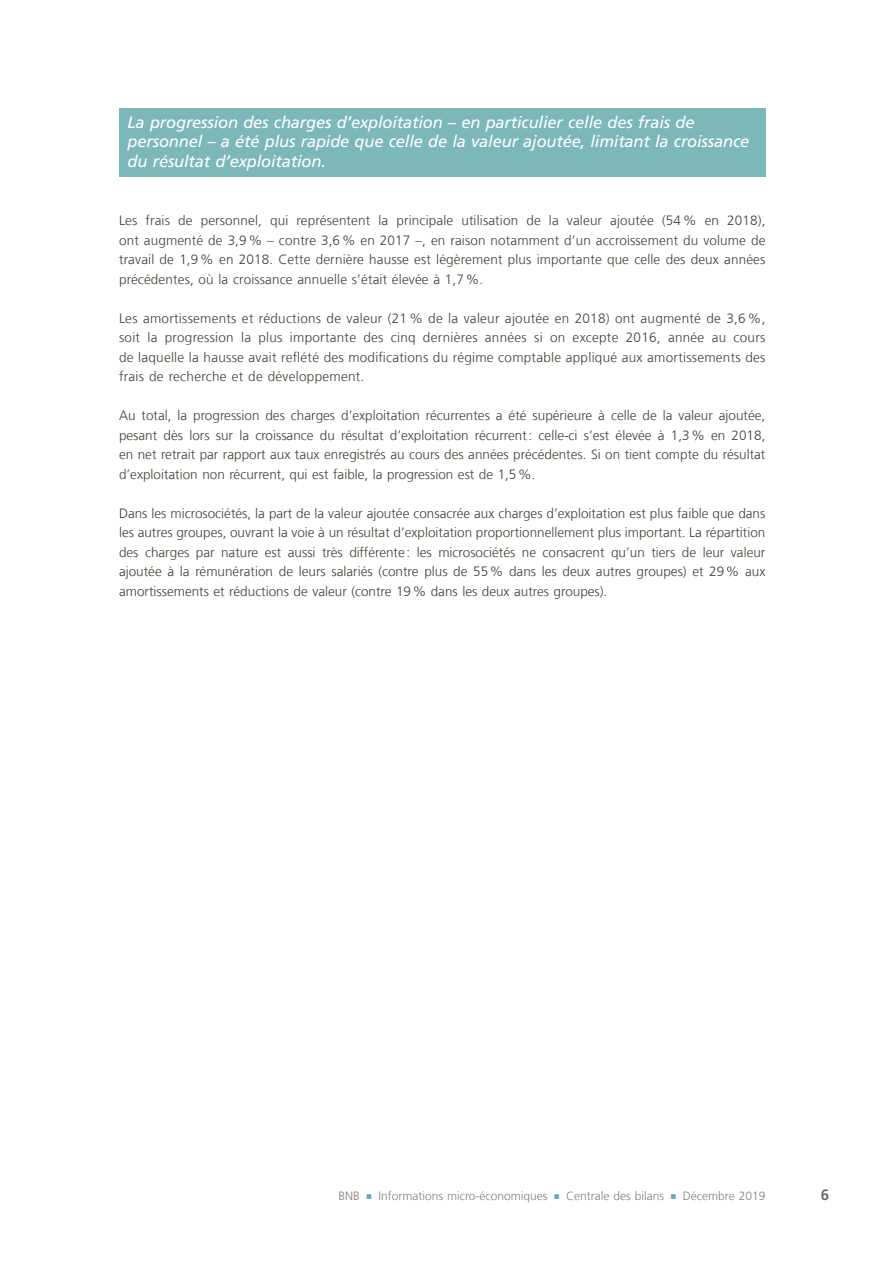
<style>
.page{position:relative;width:893px;height:1263px;background:#fff}
.page>*{position:absolute;margin:0;border:0;box-sizing:border-box;transform-origin:0 0}
.t1{font:italic 16.5px/19.5px "Frutiger LT Com";letter-spacing:-.01em;color:#fff}
.t2{font:700 15px "Frutiger LT Com";color:#6d6a63}
.t3{font:300 13.5px/19.5px "Frutiger LT Com";color:#454034;text-align:justify}
.t4{font:300 12px "Frutiger LT Com";color:#81807a}
.s1{color:#5ea9c1}
</style>
<div class="page">
<div style="left:119px;top:108px;width:646px;height:69px;background:#7cb7ba"></div>
<p class="t1" style="left:128px;top:112px;width:623px">La progression des charges d’exploitation – en particulier celle des frais de personnel – a été plus rapide que celle de la valeur ajoutée, limitant la croissance du résultat d’exploitation.</p>
<p class="t3" style="left:119px;top:210px;width:648px">Les frais de personnel, qui représentent la principale utilisation de la valeur ajoutée (54% en 2018), ont augmenté de 3,9% – contre 3,6% en 2017 –, en raison notamment d’un accroissement du volume de travail de 1,9% en 2018. Cette dernière hausse est légèrement plus importante que celle des deux années précédentes, où la croissance annuelle s’était élevée à 1,7%.</p>
<p class="t3" style="left:119px;top:308px;width:648px">Les amortissements et réductions de valeur (21% de la valeur ajoutée en 2018) ont augmenté de 3,6%, soit la progression la plus importante des cinq dernières années si on excepte 2016, année au cours de laquelle la hausse avait reflété des modifications du régime comptable appliqué aux amortissements des frais de recherche et de développement.</p>
<p class="t3" style="left:119px;top:405px;width:648px">Au total, la progression des charges d’exploitation récurrentes a été supérieure à celle de la valeur ajoutée, pesant dès lors sur la croissance du résultat d’exploitation récurrent: celle-ci s’est élevée à 1,3% en 2018, en net retrait par rapport aux taux enregistrés au cours des années précédentes. Si on tient compte du résultat d’exploitation non récurrent, qui est faible, la progression est de 1,5%.</p>
<p class="t3" style="left:119px;top:503px;width:648px">Dans les microsociétés, la part de la valeur ajoutée consacrée aux charges d’exploitation est plus faible que dans les autres groupes, ouvrant la voie à un résultat d’exploitation proportionnellement plus important. La répartition des charges par nature est aussi très différente: les microsociétés ne consacrent qu’un tiers de leur valeur ajoutée à la rémunération de leurs salariés (contre plus de 55% dans les deux autres groupes) et 29% aux amortissements et réductions de valeur (contre 19% dans les deux autres groupes).</p>
<p class="t4" style="left:338px;top:1188px;width:428px">BNB <span class="s1">○</span> Informations micro-économiques <span class="s1">○</span> Centrale des bilans <span class="s1">○</span> Décembre 2019</p>
<p class="t2" style="left:821px;top:1186px;width:10px">6</p>
</div>
